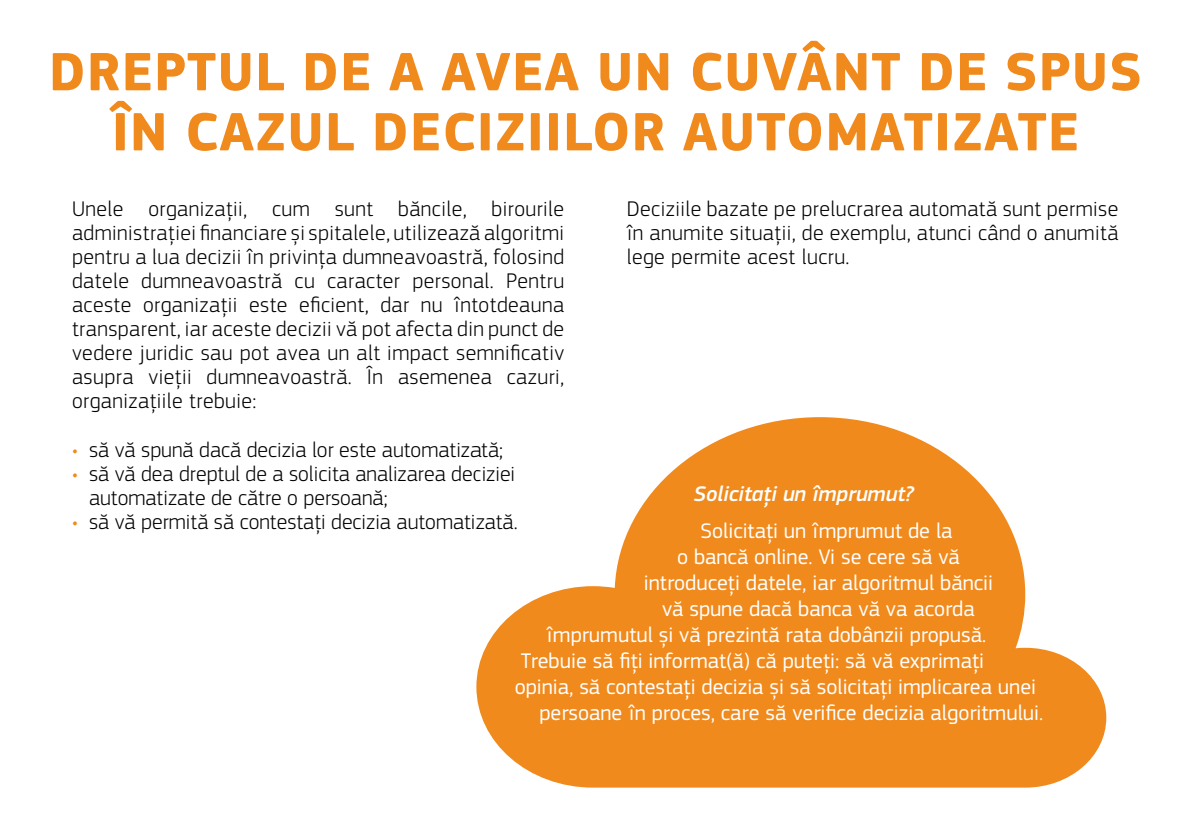
<style>
.page{position:relative;width:1191px;height:840px;background:#fff}
.page>*{position:absolute;margin:0;border:0;box-sizing:border-box;transform-origin:0 0}
._2-Title{font:700 56px/60px "EC Square Sans Pro";letter-spacing:.02em;color:#f18a1c;text-align:center}
._4-Body_Black{font:300 22px/24px "EC Square Sans Pro";color:#000;text-align:justify}
.t1{font:22px "EC Square Sans Pro";color:#fff}
.t2{font:italic 500 22px "EC Square Sans Pro";color:#fff}
.s1{color:#f18a1c}
</style>
<div class="page">
<svg style="left:476px;top:417px;width:630px;height:370px;fill:#f18a1c"></svg>
<h1 class="_2-Title" style="left:49px;top:44px;width:1094px">DREPTUL DE A AVEA UN CUVÂNT DE SPUS<br>ÎN CAZUL DECIZIILOR AUTOMATIZATE</h1>
<p class="_4-Body_Black" style="left:72px;top:197px;width:494px">Unele organizații, cum sunt băncile, birourile administrației financiare și spitalele, utilizează algoritmi pentru a lua decizii în privința dumneavoastră, folosind datele dumneavoastră cu caracter personal. Pentru aceste organizații este eficient, dar nu întotdeauna transparent, iar aceste decizii vă pot afecta din punct de vedere juridic sau pot avea un alt impact semnificativ asupra vieții dumneavoastră. În asemenea cazuri, organizațiile trebuie:</p>
<p class="_4-Body_Black" style="left:72px;top:437px;width:432px"><span class="s1">•</span> să vă spună dacă decizia lor este automatizată;</p>
<p class="_4-Body_Black" style="left:89px;top:461px;width:427px;text-indent:-17px"><span class="s1">•</span> să vă dea dreptul de a solicita analizarea deciziei automatizate de către o persoană;</p>
<p class="_4-Body_Black" style="left:72px;top:509px;width:447px"><span class="s1">•</span> să vă permită să contestați decizia automatizată.</p>
<p class="_4-Body_Black" style="left:626px;top:197px;width:493px">Deciziile bazate pe prelucrarea automată sunt permise în anumite situații, de exemplu, atunci când o anumită lege permite acest lucru.</p>
<p class="t2" style="left:694px;top:480px;width:221px">Solicitați un împrumut?</p>
<p class="t1" style="left:700px;top:518px;width:253px">Solicitați un împrumut de la</p>
<p class="t1" style="left:677px;top:544px;width:284px">o bancă online. Vi se cere să vă</p>
<p class="t1" style="left:644px;top:570px;width:350px">introduceți datele, iar algoritmul băncii</p>
<p class="t1" style="left:662px;top:596px;width:314px">vă spune dacă banca vă va acorda</p>
<p class="t1" style="left:546px;top:622px;width:441px">împrumutul și vă prezintă rata dobânzii propusă.</p>
<p class="t1" style="left:521px;top:648px;width:465px">Trebuie să fiți informat(ă) că puteți: să vă exprimați</p>
<p class="t1" style="left:515px;top:674px;width:522px">opinia, să contestați decizia și să solicitați implicarea unei</p>
<p class="t1" style="left:539px;top:700px;width:505px">persoane în proces, care să verifice decizia algoritmului.</p>
</div>
